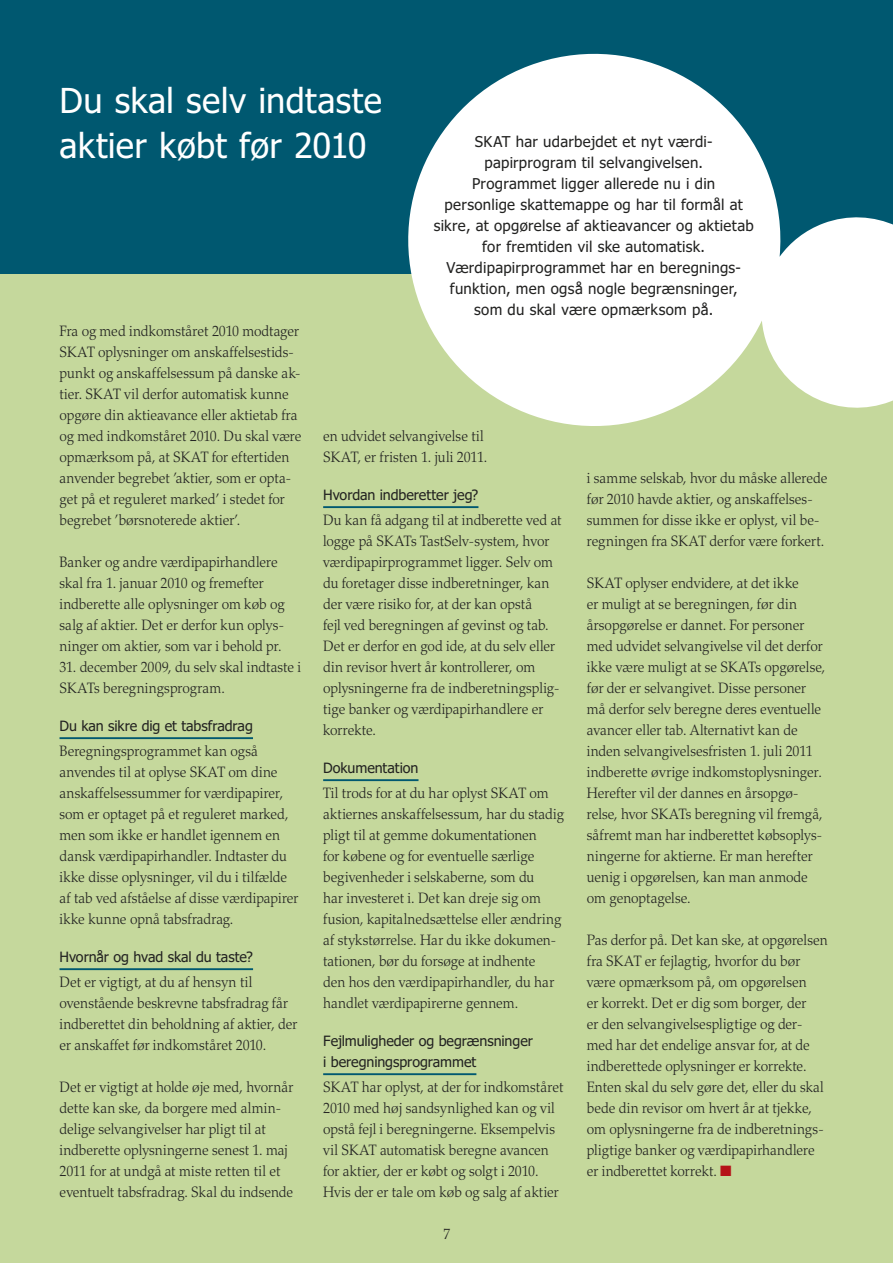
<style>
.page{position:relative;width:893px;height:1263px;background:#fff}
.page>*{position:absolute;margin:0;border:0;box-sizing:border-box;transform-origin:0 0}
.t1{font:34.5px/45px "Tahoma";letter-spacing:.01em;color:#fff}
.t2{font:300 15px/21px "Palatino";color:#222221;scale:.93 1}
.t3{font:15px/21px "Tahoma";letter-spacing:.02em;color:#222221;text-align:center}
.t4{font:14.25px/21px "Tahoma";letter-spacing:-.005em;color:#222221}
.s1{color:#b51218}
</style>
<div class="page">
<div style="left:0;top:252px;width:893px;height:1011px;background:#c5d89c"></div>
<div style="left:0;top:0;width:893px;height:273px;background:#005870"></div>
<hr style="left:60px;top:737px;width:193px;height:2px;background:#005870">
<hr style="left:60px;top:968px;width:193px;height:2px;background:#005870">
<hr style="left:323px;top:506px;width:155px;height:2px;background:#005870">
<hr style="left:323px;top:779px;width:95px;height:2px;background:#005870">
<hr style="left:323px;top:1073px;width:153px;height:2px;background:#005870">
<svg style="left:384px;top:53px;width:509px;height:373px;fill:#fff"></svg>
<h1 class="t1" style="left:60px;top:76px;width:324px">Du skal selv indtaste aktier købt før 2010</h1>
<p class="t3" style="left:434px;top:130px;width:321px">SKAT har udarbejdet et nyt værdi&shy;papirprogram til selvangivelsen.<br>Programmet ligger allerede nu i din<br>personlige skattemappe og har til formål at sikre, at opgørelse af aktieavancer og aktietab for fremtiden vil ske automatisk.<br>Værdipapirprogrammet har en beregnings&shy;funktion, men også nogle begrænsninger,<br>som du skal være opmærksom på.</p>
<p class="t2" style="left:60px;top:321px;width:262px">Fra og med indkomståret 2010 modtager SKAT oplysninger om anskaffelsestids&shy;punkt og anskaffelsessum på danske ak&shy;tier. SKAT vil derfor automatisk kunne opgøre din aktieavance eller aktietab fra og med indkomståret 2010. Du skal være opmærksom på, at SKAT for eftertiden anvender begrebet ’aktier, som er opta&shy;get på et reguleret marked’ i stedet for begrebet ’børsnoterede aktier’.</p>
<p class="t2" style="left:60px;top:552px;width:244px">Banker og andre værdipapirhandlere skal fra 1. januar 2010 og fremefter indberette alle oplysninger om køb og salg af aktier. Det er derfor kun oplys&shy;ninger om aktier, som var i behold pr.</p>
<p class="t2" style="left:60px;top:657px;width:261px">31. december 2009, du selv skal indtaste i<br>SKATs beregningsprogram.</p>
<p class="t4" style="left:60px;top:714px;width:195px">Du kan sikre dig et tabsfradrag</p>
<p class="t2" style="left:60px;top:741px;width:258px">Beregningsprogrammet kan også anvendes til at oplyse SKAT om dine anskaffelsessummer for værdipapirer, som er optaget på et reguleret marked, men som ikke er handlet igennem en dansk værdipapirhandler. Indtaster du ikke disse oplysninger, vil du i tilfælde af tab ved afståelse af disse værdipapirer ikke kunne opnå tabsfradrag.</p>
<p class="t4" style="left:60px;top:945px;width:195px">Hvornår og hvad skal du taste?</p>
<p class="t2" style="left:60px;top:972px;width:257px">Det er vigtigt, at du af hensyn til ovenstående beskrevne tabsfradrag får indberettet din beholdning af aktier, der er anskaffet før indkomståret 2010.</p>
<p class="t2" style="left:60px;top:1077px;width:253px">Det er vigtigt at holde øje med, hvornår dette kan ske, da borgere med almin&shy;delige selvangivelser har pligt til at indberette oplysningerne senest 1. maj 2011 for at undgå at miste retten til et eventuelt tabsfradrag. Skal du indsende</p>
<p class="t2" style="left:323px;top:426px;width:178px">en udvidet selvangivelse til<br>SKAT, er fristen 1. juli 2011.</p>
<p class="t4" style="left:323px;top:483px;width:157px">Hvordan indberetter jeg?</p>
<p class="t2" style="left:323px;top:510px;width:258px">Du kan få adgang til at indberette ved at logge på SKATs TastSelv-system, hvor værdipapirprogrammet ligger. Selv om du foretager disse indberetninger, kan der være risiko for, at der kan opstå<br>fejl ved beregningen af gevinst og tab.<br>Det er derfor en god ide, at du selv eller din revisor hvert år kontrollerer, om oplysningerne fra de indberetningsplig&shy;tige banker og værdipapirhandlere er korrekte.</p>
<p class="t4" style="left:323px;top:756px;width:97px">Dokumentation</p>
<p class="t2" style="left:323px;top:783px;width:260px">Til trods for at du har oplyst SKAT om aktiernes anskaffelsessum, har du stadig pligt til at gemme dokumentationen<br>for købene og for eventuelle særlige begivenheder i selskaberne, som du<br>har investeret i. Det kan dreje sig om fusion, kapitalnedsættelse eller ændring af stykstørrelse. Har du ikke dokumen&shy;tationen, bør du forsøge at indhente<br>den hos den værdipapirhandler, du har handlet værdipapirerne gennem.</p>
<p class="t4" style="left:323px;top:1029px;width:211px">Fejlmuligheder og begrænsninger i beregningsprogrammet</p>
<p class="t2" style="left:323px;top:1077px;width:260px">SKAT har oplyst, at der for indkomståret 2010 med høj sandsynlighed kan og vil opstå fejl i beregningerne. Eksempelvis vil SKAT automatisk beregne avancen for aktier, der er købt og solgt i 2010.<br>Hvis der er tale om køb og salg af aktier</p>
<p class="t2" style="left:443px;top:1224px;width:9px">7</p>
<p class="t2" style="left:587px;top:468px;width:260px">i samme selskab, hvor du måske allerede før 2010 havde aktier, og anskaffelses&shy;summen for disse ikke er oplyst, vil be&shy;regningen fra SKAT derfor være forkert.</p>
<p class="t2" style="left:587px;top:573px;width:258px">SKAT oplyser endvidere, at det ikke<br>er muligt at se beregningen, før din årsopgørelse er dannet. For personer med udvidet selvangivelse vil det derfor ikke være muligt at se SKATs opgørelse, før der er selvangivet. Disse personer må derfor selv beregne deres eventuelle avancer eller tab. Alternativt kan de inden selvangivelsesfristen 1. juli 2011 indberette øvrige indkomstoplysninger.<br>Herefter vil der dannes en årsopgø&shy;relse, hvor SKATs beregning vil fremgå, såfremt man har indberettet købsoplys&shy;ningerne for aktierne. Er man herefter uenig i opgørelsen, kan man anmode om genoptagelse.</p>
<p class="t2" style="left:587px;top:930px;width:261px">Pas derfor på. Det kan ske, at opgørelsen fra SKAT er fejlagtig, hvorfor du bør være opmærksom på, om opgørelsen<br>er korrekt. Det er dig som borger, der<br>er den selvangivelsespligtige og der&shy;med har det endelige ansvar for, at de indberettede oplysninger er korrekte.<br>Enten skal du selv gøre det, eller du skal bede din revisor om hvert år at tjekke, om oplysningerne fra de indberetnings&shy;pligtige banker og værdipapirhandlere er indberettet korrekt. <span class="s1">■</span></p>
</div>
